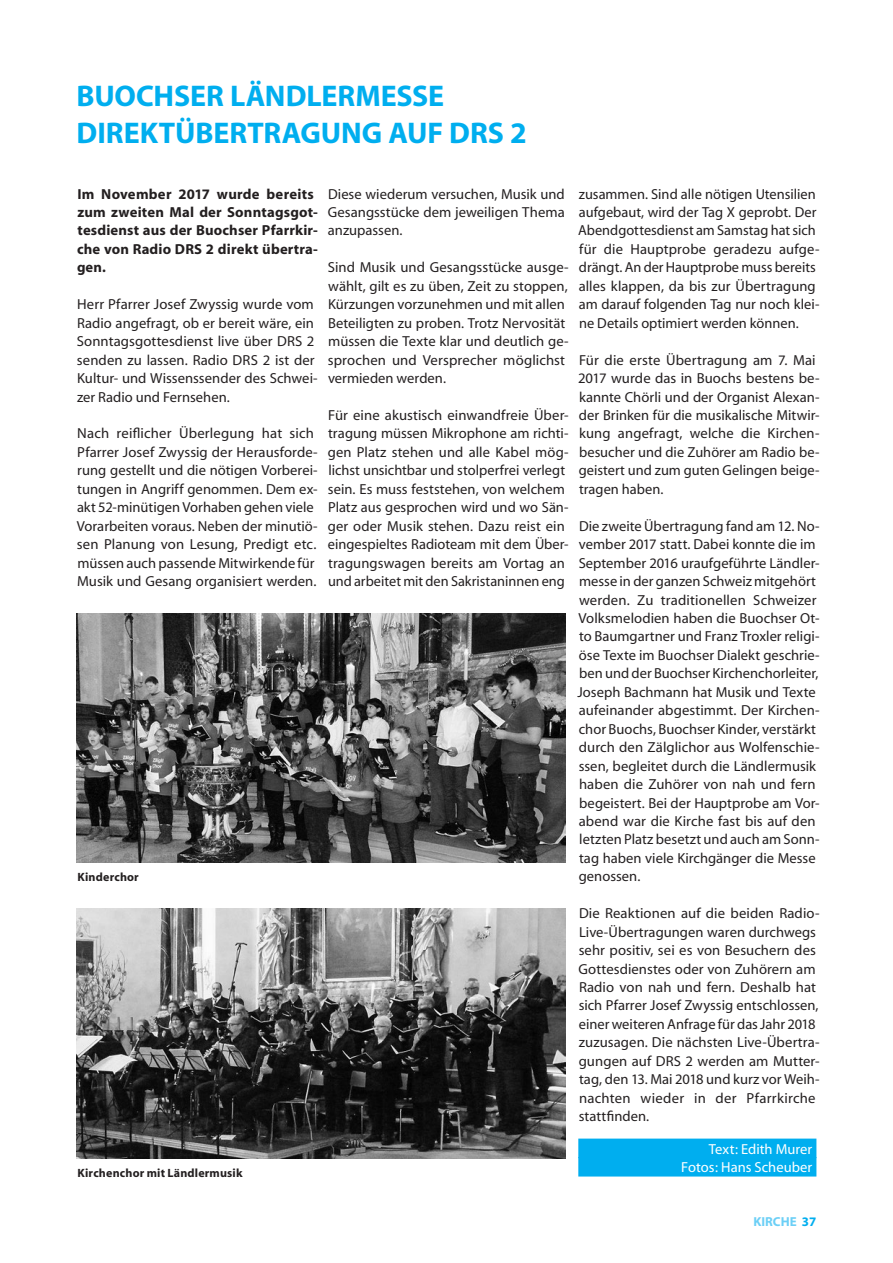
<style>
.page{position:relative;width:893px;height:1263px;background:#fff}
.page>*{position:absolute;margin:0;border:0;box-sizing:border-box;transform-origin:0 0}
.t1{font:700 30px/36.9px "Myriad";letter-spacing:-.005em;color:#00aeef}
.t2{font:14.55px/18.5px "Myriad";letter-spacing:.005em;color:#231f20}
.t3{font:700 14.55px/18.5px "Myriad";letter-spacing:.01em;color:#231f20}
.t4{font:14.55px/18.5px "Myriad";color:#fff;text-align:right}
.t5{font:700 13.05px "Myriad";color:#6bcff6}
.t6{font:700 12px "Myriad";letter-spacing:.015em;color:#231f20}
.s1{color:#00aeef}
</style>
<div class="page">
<div style="left:578px;top:1138px;width:238px;height:20px;background:#00aeef"></div>
<div style="left:578px;top:1157px;width:238px;height:19px;background:#00aeef"></div>
<img style="left:77px;top:613px;width:489px;height:250px">
<img style="left:77px;top:908px;width:489px;height:250px">
<h1 class="t1" style="left:77px;top:79px;width:452px">BUOCHSER LÄNDLERMESSE<br>DIREKTÜBERTRAGUNG AUF DRS 2</h1>
<p class="t3" style="left:77px;top:185px;width:242px">Im November 2017 wurde bereits zum zweiten Mal der Sonntagsgot&shy;tesdienst aus der Buochser Pfarrkir&shy;che von Radio DRS 2 direkt übertra&shy;gen.</p>
<p class="t2" style="left:77px;top:296px;width:242px">Herr Pfarrer Josef Zwyssig wurde vom Radio angefragt, ob er bereit wäre, ein Sonntagsgottesdienst live über DRS 2 senden zu lassen. Radio DRS 2 ist der Kultur- und Wissenssender des Schwei&shy;zer Radio und Fernsehen.</p>
<p class="t2" style="left:77px;top:425px;width:242px">Nach reiflicher Überlegung hat sich Pfarrer Josef Zwyssig der Herausforde&shy;rung gestellt und die nötigen Vorberei&shy;tungen in Angriff genommen. Dem ex&shy;akt 52-minütigen Vorhaben gehen viele Vorarbeiten voraus. Neben der minutiö&shy;sen Planung von Lesung, Predigt etc. müssen auch passende Mitwirkende für Musik und Gesang organisiert werden.</p>
<p class="t6" style="left:78px;top:871px;width:63px">Kinderchor</p>
<p class="t6" style="left:78px;top:1166px;width:167px">Kirchenchor mit Ländlermusik</p>
<p class="t2" style="left:328px;top:185px;width:239px;text-align:justify">Diese wiederum versuchen, Musik und Gesangsstücke dem jeweiligen Thema anzupassen.</p>
<p class="t2" style="left:328px;top:259px;width:242px">Sind Musik und Gesangsstücke ausge&shy;wählt, gilt es zu üben, Zeit zu stoppen, Kürzungen vorzunehmen und mit allen Beteiligten zu proben. Trotz Nervosität müssen die Texte klar und deutlich ge&shy;sprochen und Versprecher möglichst vermieden werden.</p>
<p class="t2" style="left:328px;top:406px;width:242px">Für eine akustisch einwandfreie Über&shy;tragung müssen Mikrophone am richti&shy;gen Platz stehen und alle Kabel mög&shy;lichst unsichtbar und stolperfrei verlegt sein. Es muss feststehen, von welchem Platz aus gesprochen wird und wo Sän&shy;ger oder Musik stehen. Dazu reist ein eingespieltes Radioteam mit dem Über&shy;tragungswagen bereits am Vortag an und arbeitet mit den Sakristaninnen eng</p>
<p class="t2" style="left:578px;top:185px;width:243px">zusammen. Sind alle nötigen Utensilien aufgebaut, wird der Tag X geprobt. Der Abendgottesdienst am Samstag hat sich für die Hauptprobe geradezu aufge&shy;drängt. An der Hauptprobe muss bereits alles klappen, da bis zur Übertragung am darauf folgenden Tag nur noch klei&shy;ne Details optimiert werden können.</p>
<p class="t2" style="left:578px;top:351px;width:243px">Für die erste Übertragung am 7. Mai 2017 wurde das in Buochs bestens be&shy;kannte Chörli und der Organist Alexan&shy;der Brinken für die musikalische Mitwir&shy;kung angefragt, welche die Kirchen&shy;besucher und die Zuhörer am Radio be&shy;geistert und zum guten Gelingen beige&shy;tragen haben.</p>
<p class="t2" style="left:577px;top:517px;width:244px">Die zweite Übertragung fand am 12. No&shy;vember 2017 statt. Dabei konnte die im September 2016 uraufgeführte Ländler&shy;messe in der ganzen Schweiz mitgehört werden. Zu traditionellen Schweizer Volksmelodien haben die Buochser Ot&shy;to Baumgartner und Franz Troxler religi&shy;öse Texte im Buochser Dialekt geschrie&shy;ben und der Buochser Kirchenchorleiter, Joseph Bachmann hat Musik und Texte aufeinander abgestimmt. Der Kirchen&shy;chor Buochs, Buochser Kinder, verstärkt durch den Zälglichor aus Wolfenschie&shy;ssen, begleitet durch die Ländlermusik haben die Zuhörer von nah und fern begeistert. Bei der Hauptprobe am Vor&shy;abend war die Kirche fast bis auf den letzten Platz besetzt und auch am Sonn&shy;tag haben viele Kirchgänger die Messe genossen.</p>
<p class="t2" style="left:579px;top:905px;width:243px">Die Reaktionen auf die beiden Radio-Live-Übertragungen waren durchwegs sehr positiv, sei es von Besuchern des Gottesdienstes oder von Zuhörern am Radio von nah und fern. Deshalb hat sich Pfarrer Josef Zwyssig entschlossen, einer weiteren Anfrage für das Jahr 2018 zuzusagen. Die nächsten Live-Übertra&shy;gungen auf DRS 2 werden am Mutter&shy;tag, den 13. Mai 2018 und kurz vor Weih&shy;nachten wieder in der Pfarrkirche stattfinden.</p>
<p class="t4" style="left:681px;top:1140px;width:133px">Text: Edith Murer<br>Fotos: Hans Scheuber</p>
<p class="t5" style="left:753px;top:1215px;width:64px">KIRCHE <span class="s1">37</span></p>
</div>
